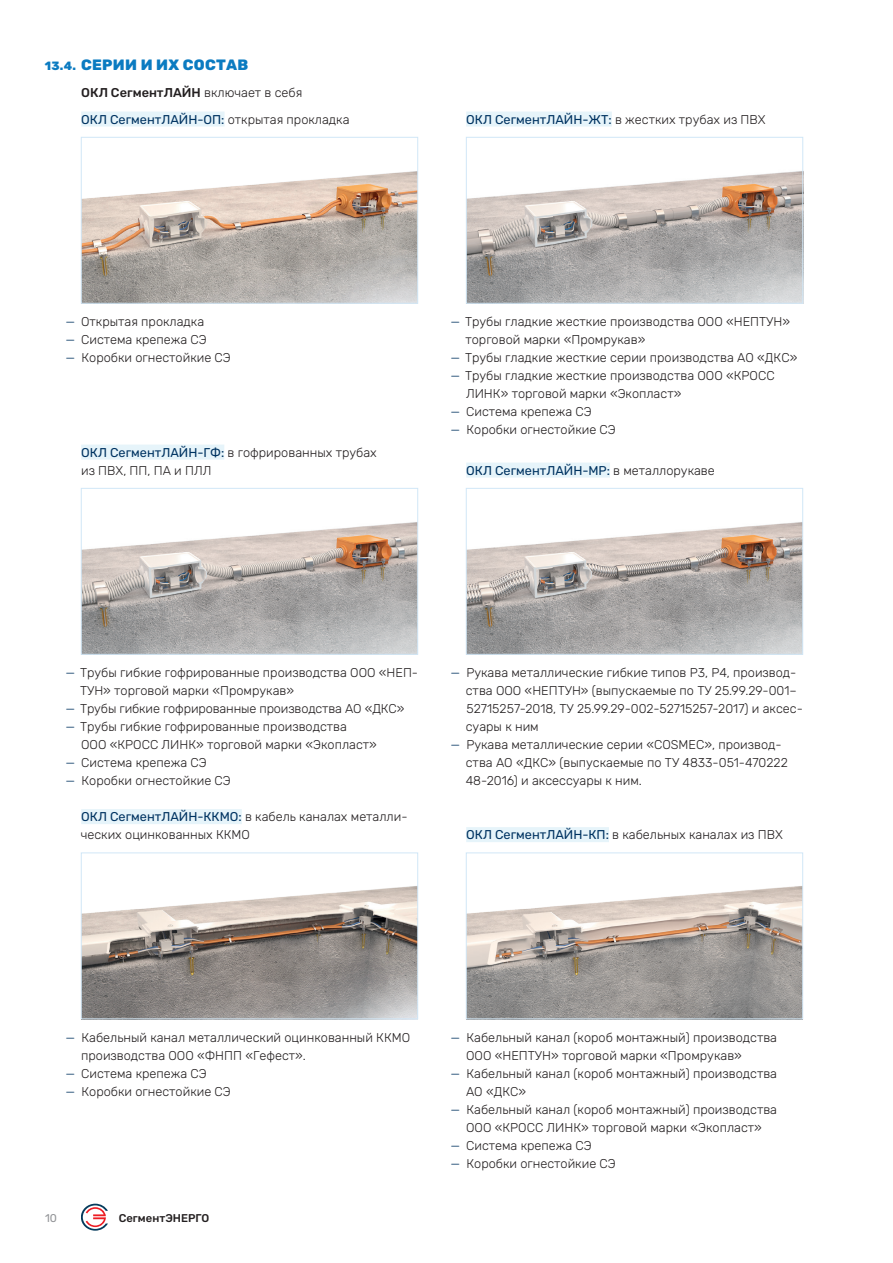
<style>
.page{position:relative;width:893px;height:1263px;background:#fff}
.page>*{position:absolute;margin:0;border:0;box-sizing:border-box;transform-origin:0 0}
.t1{font:800 15px "Rubik";letter-spacing:.02em;color:#0b7bc1}
.text___main_8_5___12{font:300 12.75px/18px "Rubik";color:#231f20}
.text___main_8_5___12-2{font:12.75px "Rubik";color:#003361}
.text___main_8_5___12-3{font:500 12.75px "Rubik";color:#231f20}
.t2{font:500 11.25px "Rubik";color:#231f20}
.t3{font:11.25px "Rubik";color:#939598}
.s1{font-size:12px}
.s2{font-weight:300}
.s3{font-weight:300;color:#231f20}
.s4{font-weight:400;color:#003361}
.s5{color:#003361}
</style>
<div class="page">
<svg style="left:81px;top:1204px;width:27px;height:27px"></svg>
<div style="left:81px;top:445px;width:143px;height:15px;background:#e6f4fa"></div>
<div style="left:81px;top:809px;width:161px;height:15px;background:#e6f4fa"></div>
<div style="left:81px;top:112px;width:144px;height:15px;background:#e6f4fa"></div>
<div style="left:466px;top:112px;width:146px;height:15px;background:#e6f4fa"></div>
<div style="left:466px;top:463px;width:144px;height:15px;background:#e6f4fa"></div>
<div style="left:466px;top:827px;width:143px;height:15px;background:#e6f4fa"></div>
<img style="left:83px;top:171px;width:333px;height:131px">
<div style="left:81px;top:137px;width:337px;height:167px;border:1px solid #d1e7f7"></div>
<img style="left:468px;top:171px;width:333px;height:131px">
<div style="left:466px;top:137px;width:337px;height:167px;border:1px solid #d1e7f7"></div>
<img style="left:468px;top:886px;width:333px;height:131px">
<div style="left:466px;top:853px;width:337px;height:166px;border:1px solid #d1e7f7"></div>
<img style="left:83px;top:886px;width:333px;height:131px">
<div style="left:81px;top:853px;width:337px;height:166px;border:1px solid #d1e7f7"></div>
<img style="left:468px;top:522px;width:333px;height:131px">
<div style="left:466px;top:488px;width:337px;height:167px;border:1px solid #d1e7f7"></div>
<img style="left:83px;top:522px;width:333px;height:131px">
<div style="left:81px;top:488px;width:337px;height:167px;border:1px solid #d1e7f7"></div>
<p class="t1" style="left:45px;top:56px;width:205px"><span class="s1">13.4.</span> СЕРИИ И ИХ СОСТАВ</p>
<p class="text___main_8_5___12-3" style="left:81px;top:83px;width:223px">ОКЛ СегментЛАЙН <span class="s2">включает в себя</span></p>
<p class="text___main_8_5___12-2" style="left:81px;top:110px;width:270px">ОКЛ СегментЛАЙН-ОП: <span class="s3">открытая прокладка</span></p>
<p class="text___main_8_5___12" style="left:466px;top:110px;width:301px"><span class="s4">ОКЛ СегментЛАЙН-ЖТ:</span> в жестких трубах из ПВХ</p>
<p class="text___main_8_5___12" style="left:66px;top:313px;width:140px"><span class="s5">—</span> Открытая прокладка</p>
<p class="text___main_8_5___12" style="left:66px;top:331px;width:143px"><span class="s5">—</span> Система крепежа СЭ</p>
<p class="text___main_8_5___12" style="left:66px;top:349px;width:167px"><span class="s5">—</span> Коробки огнестойкие СЭ</p>
<p class="text___main_8_5___12" style="left:81px;top:443px;width:297px"><span class="s4">ОКЛ СегментЛАЙН-ГФ:</span> в гофрированных трубах из ПВХ, ПП, ПА и ПЛЛ</p>
<p class="text___main_8_5___12" style="left:465px;top:313px;width:326px;text-indent:-15px"><span class="s5">—</span> Трубы гладкие жесткие производства ООО «НЕПТУН» торговой марки «Промрукав»</p>
<p class="text___main_8_5___12" style="left:451px;top:349px;width:348px"><span class="s5">—</span> Трубы гладкие жесткие серии производства АО «ДКС»</p>
<p class="text___main_8_5___12" style="left:466px;top:367px;width:310px;text-indent:-15px"><span class="s5">—</span> Трубы гладкие жесткие производства ООО «КРОСС<br>ЛИНК» торговой марки «Экопласт»</p>
<p class="text___main_8_5___12" style="left:451px;top:403px;width:143px"><span class="s5">—</span> Система крепежа СЭ</p>
<p class="text___main_8_5___12" style="left:451px;top:421px;width:167px"><span class="s5">—</span> Коробки огнестойкие СЭ</p>
<p class="text___main_8_5___12-2" style="left:466px;top:461px;width:250px">ОКЛ СегментЛАЙН-МР: <span class="s3">в металлорукаве</span></p>
<p class="text___main_8_5___12" style="left:80px;top:664px;width:340px;text-indent:-14px"><span class="s5">—</span> Трубы гибкие гофрированные производства ООО «НЕП-<br>ТУН» торговой марки «Промрукав»</p>
<p class="text___main_8_5___12" style="left:66px;top:700px;width:340px"><span class="s5">—</span> Трубы гибкие гофрированные производства АО «ДКС»</p>
<p class="text___main_8_5___12" style="left:81px;top:718px;width:297px;text-indent:-15px"><span class="s5">—</span> Трубы гибкие гофрированные производства<br>ООО «КРОСС ЛИНК» торговой марки «Экопласт»</p>
<p class="text___main_8_5___12" style="left:66px;top:754px;width:143px"><span class="s5">—</span> Система крепежа СЭ</p>
<p class="text___main_8_5___12" style="left:66px;top:772px;width:167px"><span class="s5">—</span> Коробки огнестойкие СЭ</p>
<p class="text___main_8_5___12" style="left:81px;top:808px;width:328px"><span class="s4">ОКЛ СегментЛАЙН-ККМО:</span> в кабель каналах металли&shy;ческих оцинкованных ККМО</p>
<p class="text___main_8_5___12" style="left:466px;top:664px;width:339px;text-indent:-15px"><span class="s5">—</span> Рукава металлические гибкие типов Р3, Р4, производ&shy;ства ООО «НЕПТУН» (выпускаемые по ТУ 25.99.29‑001– 52715257‑2018, ТУ 25.99.29‑002-52715257‑2017) и аксес&shy;суары к ним</p>
<p class="text___main_8_5___12" style="left:466px;top:736px;width:324px;text-indent:-15px"><span class="s5">—</span> Рукава металлические серии «COSMEC», производ&shy;ства АО «ДКС» (выпускаемые по ТУ 4833‑051‑470222<br>48‑2016) и аксессуары к ним.</p>
<p class="text___main_8_5___12" style="left:466px;top:826px;width:318px"><span class="s4">ОКЛ СегментЛАЙН-КП:</span> в кабельных каналах из ПВХ</p>
<p class="text___main_8_5___12" style="left:81px;top:1028px;width:331px;text-indent:-16px"><span class="s5">—</span> Кабельный канал металлический оцинкованный ККМО производства ООО «ФНПП «Гефест».</p>
<p class="text___main_8_5___12" style="left:66px;top:1064px;width:143px"><span class="s5">—</span> Система крепежа СЭ</p>
<p class="text___main_8_5___12" style="left:66px;top:1082px;width:167px"><span class="s5">—</span> Коробки огнестойкие СЭ</p>
<p class="t3" style="left:45px;top:1210px;width:13px">10</p>
<p class="t2" style="left:119px;top:1210px;width:92px">СегментЭНЕРГО</p>
<p class="text___main_8_5___12" style="left:466px;top:1028px;width:312px;text-indent:-15px"><span class="s5">—</span> Кабельный канал (короб монтажный) производства<br>ООО «НЕПТУН» торговой марки «Промрукав»</p>
<p class="text___main_8_5___12" style="left:466px;top:1064px;width:313px;text-indent:-15px"><span class="s5">—</span> Кабельный канал (короб монтажный) производства<br>АО «ДКС»</p>
<p class="text___main_8_5___12" style="left:451px;top:1100px;width:328px;text-align:center"><span class="s5">—</span> Кабельный канал (короб монтажный) производства<br>ООО «КРОСС ЛИНК» торговой марки «Экопласт»</p>
<p class="text___main_8_5___12" style="left:451px;top:1136px;width:143px"><span class="s5">—</span> Система крепежа СЭ</p>
<p class="text___main_8_5___12" style="left:451px;top:1154px;width:167px"><span class="s5">—</span> Коробки огнестойкие СЭ</p>
</div>
